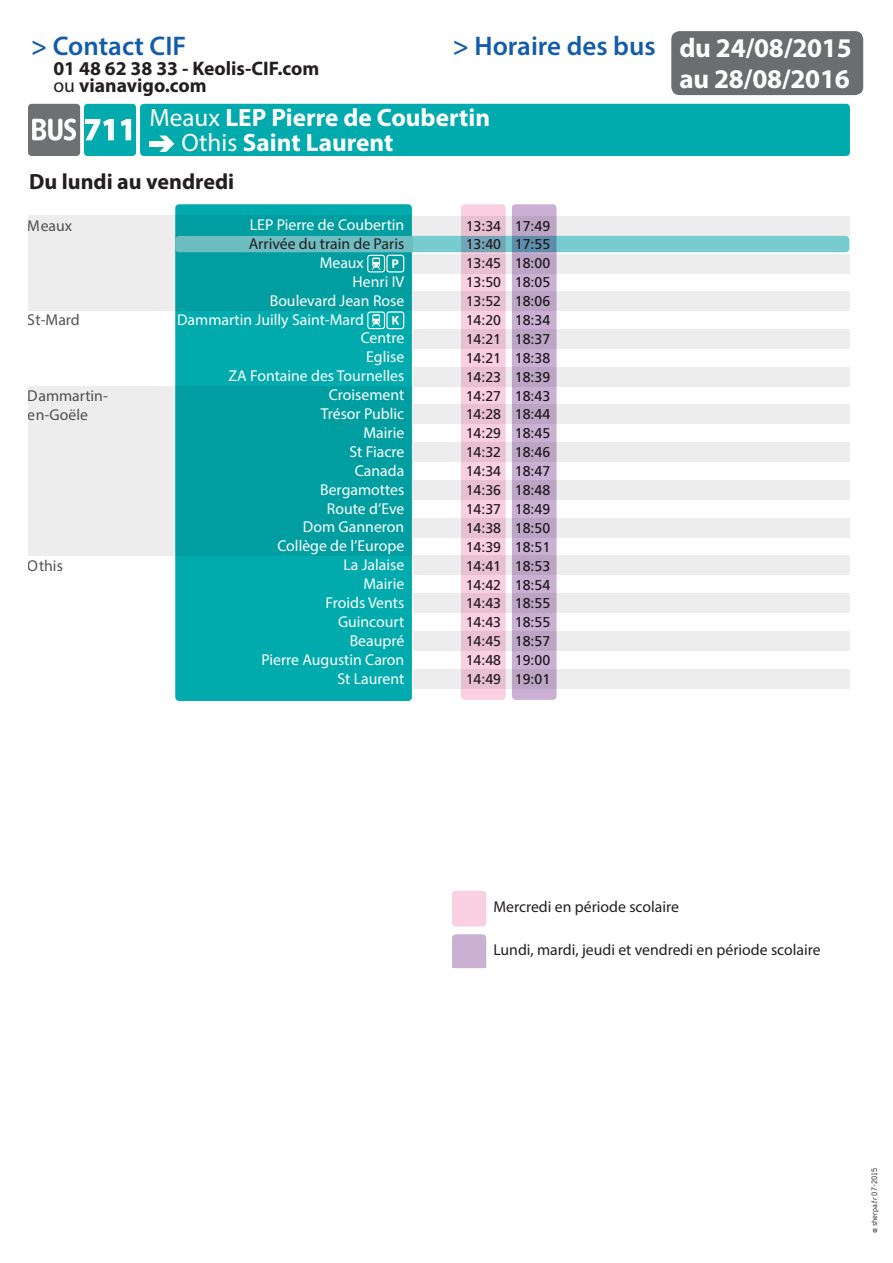
<style>
.page{position:relative;width:893px;height:1263px;background:#fff}
.page>*{position:absolute;margin:0;border:0;box-sizing:border-box;transform-origin:0 0}
.t1{font:700 31.35px "Myriad Pro";color:#fff}
.t2{font:700 27.15px/30.5px "Myriad Pro";letter-spacing:-.01em;color:#fff}
.t3{font:600 27px "Myriad Pro";color:#135cab}
.t4{font:700 25.2px/25.2px "Myriad Pro";color:#fff}
.t5{font:700 22.05px "Myriad Pro";color:#231f20}
.t6{font:700 19.65px/16.4px "Myriad Pro";color:#231f20}
.t7{font:15.75px "Myriad Pro";color:#fff}
.t8{font:15.75px/18.9px "Myriad Pro";color:#231f20}
.t9{font:14.1px/18.9px "Frutiger";color:#231f20;text-align:justify}
.t10{font:7.5px "Beta Sans";letter-spacing:-.01em;color:#231f20}
.s1{font-weight:400}
</style>
<div class="page">
<div style="left:671px;top:31px;width:192px;height:64px;background:#6c6d70;border-radius:8px"></div>
<div style="left:140px;top:104px;width:710px;height:52px;background:#00aaad;border-radius:4px"></div>
<div style="left:149px;top:141px;width:20px;height:5px;background:#fff"></div>
<svg style="left:159px;top:136px;width:15px;height:16px"></svg>
<div style="left:84px;top:104px;width:52px;height:52px;background:#00aaad;border-radius:4px"></div>
<svg style="left:28px;top:103px;width:86px;height:53px"></svg>
<svg style="left:121px;top:119px;width:10px;height:21px"></svg>
<div style="left:175px;top:204px;width:237px;height:497px;background:#00aaad;border-radius:4px"></div>
<svg style="left:28px;top:386px;width:385px;height:170px;fill:#009ea1"></svg>
<div style="left:175px;top:236px;width:674px;height:16px;background:#77ccd0;border-radius:4px"></div>
<div style="left:413px;top:216px;width:436px;height:20px;background:#ededed"></div>
<div style="left:413px;top:254px;width:436px;height:19px;background:#ededed"></div>
<div style="left:413px;top:291px;width:436px;height:20px;background:#ededed"></div>
<div style="left:413px;top:329px;width:436px;height:20px;background:#ededed"></div>
<div style="left:413px;top:367px;width:436px;height:19px;background:#ededed"></div>
<div style="left:413px;top:405px;width:436px;height:19px;background:#ededed"></div>
<div style="left:413px;top:442px;width:436px;height:20px;background:#ededed"></div>
<div style="left:413px;top:480px;width:436px;height:20px;background:#ededed"></div>
<div style="left:413px;top:518px;width:436px;height:19px;background:#ededed"></div>
<div style="left:413px;top:555px;width:436px;height:20px;background:#ededed"></div>
<div style="left:413px;top:593px;width:436px;height:20px;background:#ededed"></div>
<div style="left:413px;top:631px;width:436px;height:20px;background:#ededed"></div>
<div style="left:413px;top:669px;width:436px;height:19px;background:#ededed"></div>
<svg style="left:452px;top:934px;width:34px;height:34px"></svg>
<div style="left:452px;top:891px;width:34px;height:35px;background:#f9cfe1;border-radius:4px"></div>
<svg style="left:461px;top:204px;width:45px;height:496px;background:#ebc5d7"></svg>
<svg style="left:512px;top:204px;width:45px;height:496px;background:#bfa9ca"></svg>
<svg style="left:28px;top:215px;width:385px;height:95px"></svg>
<svg style="left:367px;top:255px;width:37px;height:18px"></svg>
<svg style="left:367px;top:311px;width:37px;height:18px"></svg>
<h3 class="t3" style="left:31px;top:29px;width:157px">&gt; Contact CIF</h3>
<h3 class="t3" style="left:453px;top:29px;width:204px">&gt; Horaire des bus</h3>
<p class="t6" style="left:53px;top:60px;width:267px">01 48 62 38 33 - Keolis-CIF.com <span class="s1">ou</span> vianavigo.com</p>
<h3 class="t4" style="left:181px;top:104px;width:310px;text-indent:-32px"><span class="s1">Meaux</span> LEP Pierre de Coubertin<br><span class="s1">Othis</span> Saint Laurent</h3>
<h1 class="t1" style="left:84px;top:109px;width:54px">711</h1>
<h3 class="t5" style="left:29px;top:167px;width:207px">Du lundi au vendredi</h3>
<p class="t8" style="left:28px;top:216px;width:46px">Meaux</p>
<p class="t8" style="left:28px;top:310px;width:53px">St-Mard</p>
<p class="t8" style="left:28px;top:386px;width:81px">Dammartin&shy;en-Goële</p>
<p class="t8" style="left:28px;top:556px;width:36px">Othis</p>
<p class="t7" style="left:250px;top:215px;width:156px">LEP Pierre de Coubertin</p>
<p class="t8" style="left:249px;top:234px;width:157px">Arrivée du train de Paris</p>
<p class="t7" style="left:320px;top:253px;width:46px">Meaux</p>
<p class="t7" style="left:353px;top:272px;width:53px">Henri IV</p>
<p class="t7" style="left:270px;top:291px;width:136px">Boulevard Jean Rose</p>
<p class="t7" style="left:177px;top:309px;width:188px">Dammartin Juilly Saint-Mard</p>
<p class="t7" style="left:361px;top:328px;width:45px">Centre</p>
<p class="t7" style="left:366px;top:347px;width:39px">Eglise</p>
<p class="t7" style="left:228px;top:366px;width:177px">ZA Fontaine des Tournelles</p>
<p class="t7" style="left:329px;top:385px;width:77px">Croisement</p>
<p class="t7" style="left:321px;top:404px;width:85px">Trésor Public</p>
<p class="t7" style="left:363px;top:423px;width:42px">Mairie</p>
<p class="t7" style="left:350px;top:442px;width:56px">St Fiacre</p>
<p class="t7" style="left:355px;top:461px;width:51px">Canada</p>
<p class="t7" style="left:320px;top:480px;width:86px">Bergamottes</p>
<p class="t7" style="left:327px;top:498px;width:79px">Route d’Eve</p>
<p class="t7" style="left:303px;top:517px;width:103px">Dom Ganneron</p>
<p class="t7" style="left:277px;top:536px;width:128px">Collège de l’Europe</p>
<p class="t7" style="left:343px;top:555px;width:62px">La Jalaise</p>
<p class="t7" style="left:363px;top:574px;width:42px">Mairie</p>
<p class="t7" style="left:326px;top:593px;width:80px">Froids Vents</p>
<p class="t7" style="left:338px;top:612px;width:68px">Guincourt</p>
<p class="t7" style="left:350px;top:631px;width:56px">Beaupré</p>
<p class="t7" style="left:261px;top:650px;width:144px">Pierre Augustin Caron</p>
<p class="t7" style="left:338px;top:669px;width:68px">St Laurent</p>
<p class="t9" style="left:466px;top:216px;width:86px">13:34 17:49<br>13:40 17:55<br>13:45 18:00<br>13:50 18:05<br>13:52 18:06<br>14:20 18:34<br>14:21 18:37<br>14:21 18:38<br>14:23 18:39<br>14:27 18:43<br>14:28 18:44<br>14:29 18:45<br>14:32 18:46<br>14:34 18:47<br>14:36 18:48<br>14:37 18:49<br>14:38 18:50<br>14:39 18:51<br>14:41 18:53<br>14:42 18:54<br>14:43 18:55<br>14:43 18:55<br>14:45 18:57<br>14:48 19:00<br>14:49 19:01</p>
<h2 class="t2" style="left:679px;top:32px;width:174px">du 24/08/2015 au 28/08/2016</h2>
<p class="t8" style="left:493px;top:897px;width:187px">Mercredi en période scolaire</p>
<p class="t8" style="left:493px;top:940px;width:329px">Lundi, mardi, jeudi et vendredi en période scolaire</p>
<p class="t10" style="left:870px;top:1232px;width:66px;rotate:-90deg">© sherpa.fr 07-2015</p>
</div>
